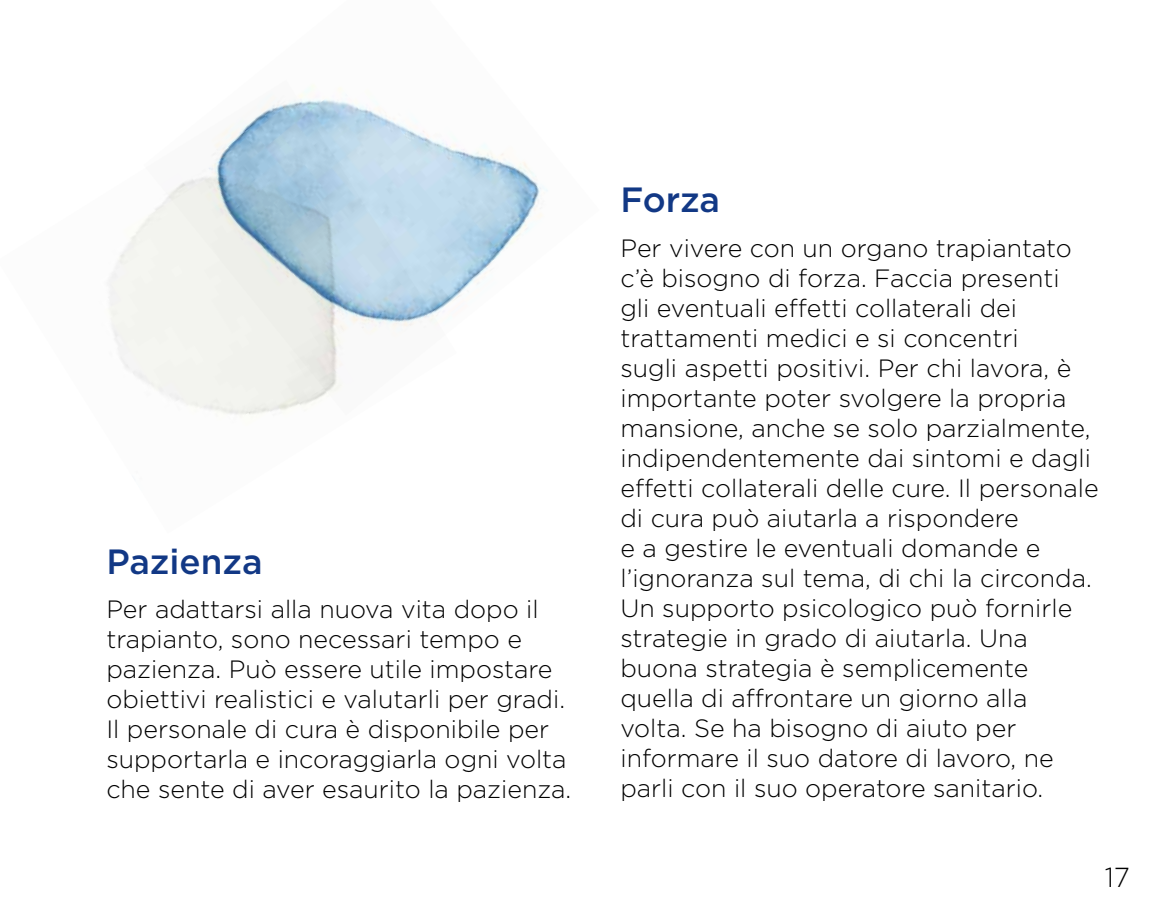
<style>
.page{position:relative;width:1170px;height:922px;background:#fff}
.page>*{position:absolute;margin:0;border:0;box-sizing:border-box;transform-origin:0 0}
.t1{font:500 35px "Gotham";color:#123885}
.t2{font:300 27.5px "Gotham";color:#000}
.t3{font:300 25px/30px "Gotham";color:#000}
</style>
<div class="page">
<img style="left:143px;top:80px;width:405px;height:335px">
<h1 class="t1" style="left:106px;top:538px;width:158px">Pazienza</h1>
<p class="t3" style="left:106px;top:593px;width:466px">Per adattarsi alla nuova vita dopo il trapianto, sono necessari tempo e pazienza. Può essere utile impostare obiettivi realistici e valutarli per gradi.<br>Il personale di cura è disponibile per supportarla e incoraggiarla ogni volta che sente di aver esaurito la pazienza.</p>
<h1 class="t1" style="left:620px;top:177px;width:101px">Forza</h1>
<p class="t3" style="left:620px;top:232px;width:480px">Per vivere con un organo trapiantato c’è bisogno di forza. Faccia presenti<br>gli eventuali effetti collaterali dei trattamenti medici e si concentri<br>sugli aspetti positivi. Per chi lavora, è importante poter svolgere la propria mansione, anche se solo parzialmente, indipendentemente dai sintomi e dagli effetti collaterali delle cure. Il personale di cura può aiutarla a rispondere<br>e a gestire le eventuali domande e l’ignoranza sul tema, di chi la circonda.<br>Un supporto psicologico può fornirle strategie in grado di aiutarla. Una buona strategia è semplicemente quella di affrontare un giorno alla volta. Se ha bisogno di aiuto per informare il suo datore di lavoro, ne parli con il suo operatore sanitario.</p>
<p class="t2" style="left:1104px;top:859px;width:27px">17</p>
</div>
